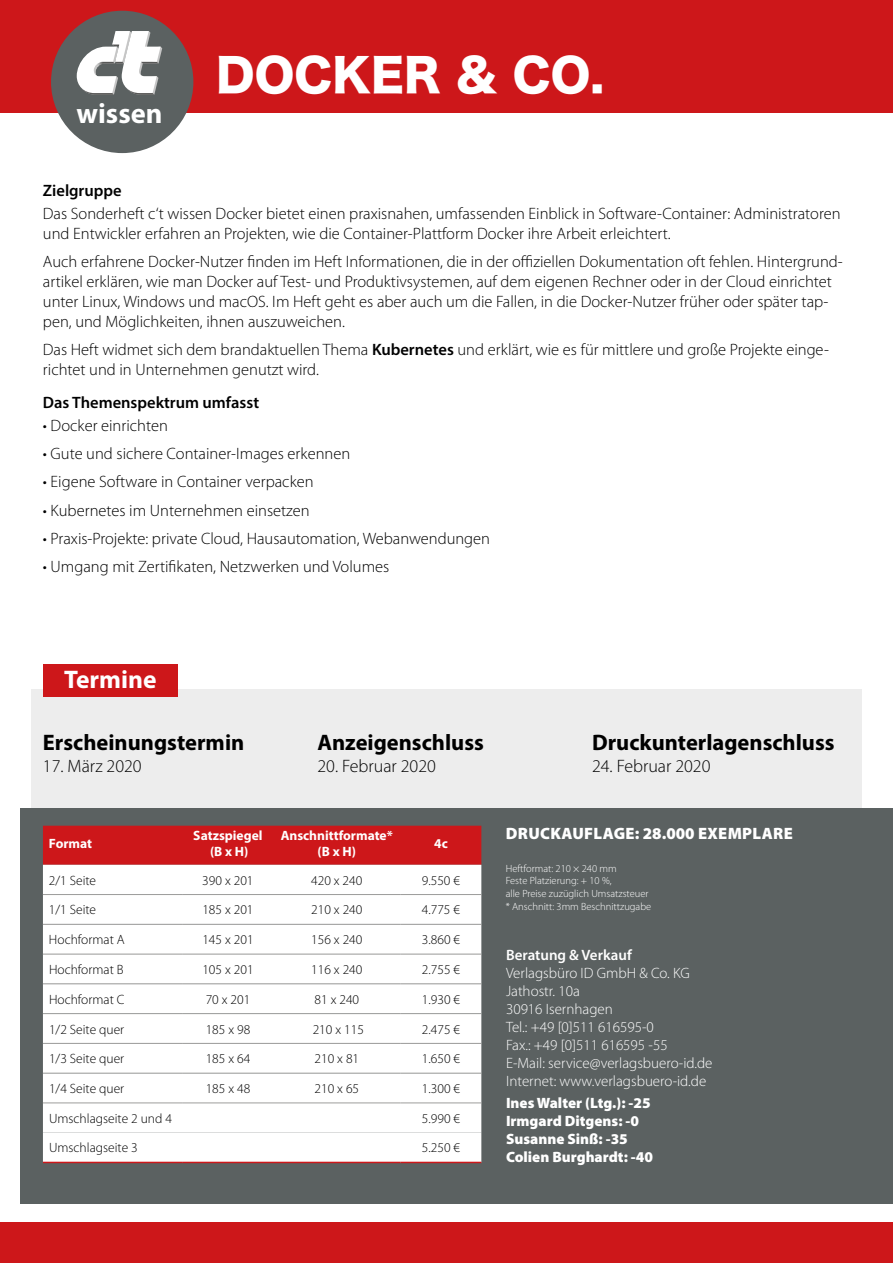
<style>
.page{position:relative;width:893px;height:1263px;background:#fff}
.page>*{position:absolute;margin:0;border:0;box-sizing:border-box;transform-origin:0 0}
.t1{font:45px "Hira Kaku Std W8";color:#fff}
.t2{font:700 28.5px "Myriad Pro";color:#fff}
.t3{font:700 25.5px "Myriad Pro";color:#fff}
.t4{font:700 22.5px "Myriad Pro";color:#000}
.t5{font:300 18px "Myriad Pro";color:#000}
.t6{font:300 16.5px/19.8px "Myriad Pro";color:#000}
.t7{font:600 16.5px "Myriad Pro";color:#000}
.t8{font:900 16.5px "Myriad Pro";letter-spacing:.02em;color:#fff}
.t9{font:300 15px/18px "Myriad Pro";color:#fff}
.t10{font:900 15px/18px "Myriad Pro";color:#fff}
.t11{font:600 15px "Myriad Pro";color:#fff}
.t12{font:300 13.5px "Myriad Pro";color:#000}
.t13{font:700 13.5px/16.2px "Myriad Pro";color:#fff;text-align:center}
.t14{font:300 10.5px/12.6px "Myriad Pro";color:#fff}
.s1{font-weight:600}
</style>
<div class="page">
<div style="left:31px;top:690px;width:831px;height:143px;background:#ededed"></div>
<div style="left:0;top:0;width:893px;height:113px;background:#cd171a"></div>
<div style="left:21px;top:808px;width:872px;height:395px;background:#5b6161"></div>
<div style="left:51px;top:11px;width:142px;height:142px;background:#5b6161;border-radius:50%"></div>
<svg style="left:77px;top:31px;width:85px;height:64px"></svg>
<div style="left:43px;top:664px;width:135px;height:33px;background:#cd171a"></div>
<div style="left:0;top:1222px;width:893px;height:41px;background:#cd171a"></div>
<div style="left:43px;top:826px;width:438px;height:39px;background:#cd171a"></div>
<div style="left:43px;top:865px;width:438px;height:297px;background:#fff"></div>
<div style="left:43px;top:895px;width:438px;height:238px;background:#fff"></div>
<hr style="left:43px;top:1162px;width:140px;height:1px;background:#cd171a">
<hr style="left:183px;top:1162px;width:90px;height:1px;background:#cd171a">
<hr style="left:273px;top:1162px;width:128px;height:1px;background:#cd171a">
<hr style="left:401px;top:1162px;width:80px;height:1px;background:#cd171a">
<hr style="left:43px;top:894px;width:140px;height:1px;background:#9d9d9c">
<hr style="left:183px;top:894px;width:90px;height:1px;background:#9d9d9c">
<hr style="left:273px;top:894px;width:128px;height:1px;background:#9d9d9c">
<hr style="left:401px;top:894px;width:80px;height:1px;background:#9d9d9c">
<hr style="left:43px;top:924px;width:140px;height:1px;background:#9d9d9c">
<hr style="left:183px;top:924px;width:90px;height:1px;background:#9d9d9c">
<hr style="left:273px;top:924px;width:128px;height:1px;background:#9d9d9c">
<hr style="left:401px;top:924px;width:80px;height:1px;background:#9d9d9c">
<hr style="left:43px;top:954px;width:140px;height:1px;background:#9d9d9c">
<hr style="left:183px;top:954px;width:90px;height:1px;background:#9d9d9c">
<hr style="left:273px;top:954px;width:128px;height:1px;background:#9d9d9c">
<hr style="left:401px;top:954px;width:80px;height:1px;background:#9d9d9c">
<hr style="left:43px;top:983px;width:140px;height:1px;background:#9d9d9c">
<hr style="left:183px;top:983px;width:90px;height:1px;background:#9d9d9c">
<hr style="left:273px;top:983px;width:128px;height:1px;background:#9d9d9c">
<hr style="left:401px;top:983px;width:80px;height:1px;background:#9d9d9c">
<hr style="left:43px;top:1013px;width:140px;height:1px;background:#9d9d9c">
<hr style="left:183px;top:1013px;width:90px;height:1px;background:#9d9d9c">
<hr style="left:273px;top:1013px;width:128px;height:1px;background:#9d9d9c">
<hr style="left:401px;top:1013px;width:80px;height:1px;background:#9d9d9c">
<hr style="left:43px;top:1043px;width:140px;height:1px;background:#9d9d9c">
<hr style="left:183px;top:1043px;width:90px;height:1px;background:#9d9d9c">
<hr style="left:273px;top:1043px;width:128px;height:1px;background:#9d9d9c">
<hr style="left:401px;top:1043px;width:80px;height:1px;background:#9d9d9c">
<hr style="left:43px;top:1073px;width:140px;height:1px;background:#9d9d9c">
<hr style="left:183px;top:1073px;width:90px;height:1px;background:#9d9d9c">
<hr style="left:273px;top:1073px;width:128px;height:1px;background:#9d9d9c">
<hr style="left:401px;top:1073px;width:80px;height:1px;background:#9d9d9c">
<hr style="left:43px;top:1102px;width:140px;height:1px;background:#9d9d9c">
<hr style="left:183px;top:1102px;width:90px;height:1px;background:#9d9d9c">
<hr style="left:273px;top:1102px;width:128px;height:1px;background:#9d9d9c">
<hr style="left:401px;top:1102px;width:80px;height:1px;background:#9d9d9c">
<h2 class="t2" style="left:77px;top:94px;width:87px">wissen</h2>
<h1 class="t1" style="left:216px;top:50px;width:389px">DOCKER &amp; CO.</h1>
<p class="t7" style="left:43px;top:180px;width:80px">Zielgruppe</p>
<p class="t6" style="left:43px;top:204px;width:799px">Das Sonderheft c‘t wissen Docker bietet einen praxisnahen, umfassenden Einblick in Software-Container: Administratoren und Entwickler erfahren an Projekten, wie die Container-Plattform Docker ihre Arbeit erleichtert.</p>
<p class="t6" style="left:43px;top:252px;width:801px">Auch erfahrene Docker-Nutzer finden im Heft Informationen, die in der offiziellen Dokumentation oft fehlen. Hintergrund&shy;artikel erklären, wie man Docker auf Test- und Produktivsystemen, auf dem eigenen Rechner oder in der Cloud einrichtet unter Linux, Windows und macOS. Im Heft geht es aber auch um die Fallen, in die Docker-Nutzer früher oder später tap&shy;pen, und Möglichkeiten, ihnen auszuweichen.</p>
<p class="t6" style="left:43px;top:340px;width:787px">Das Heft widmet sich dem brandaktuellen Thema <span class="s1">Kubernetes</span> und erklärt, wie es für mittlere und große Projekte einge&shy;richtet und in Unternehmen genutzt wird.</p>
<p class="t7" style="left:43px;top:392px;width:218px">Das Themenspektrum umfasst</p>
<p class="t6" style="left:43px;top:416px;width:127px">• Docker einrichten</p>
<p class="t6" style="left:43px;top:444px;width:309px">• Gute und sichere Container-Images erkennen</p>
<p class="t6" style="left:43px;top:472px;width:272px">• Eigene Software in Container verpacken</p>
<p class="t6" style="left:43px;top:501px;width:268px">• Kubernetes im Unternehmen einsetzen</p>
<p class="t6" style="left:43px;top:529px;width:449px">• Praxis-Projekte: private Cloud, Hausautomation, Webanwendungen</p>
<p class="t6" style="left:43px;top:557px;width:348px">• Umgang mit Zertifikaten, Netzwerken und Volumes</p>
<h3 class="t3" style="left:64px;top:662px;width:94px">Termine</h3>
<h3 class="t4" style="left:43px;top:728px;width:203px">Erscheinungstermin</h3>
<p class="t5" style="left:43px;top:756px;width:100px">17. März 2020</p>
<h3 class="t4" style="left:317px;top:728px;width:168px">Anzeigenschluss</h3>
<p class="t5" style="left:317px;top:756px;width:120px">20. Februar 2020</p>
<h3 class="t4" style="left:592px;top:728px;width:244px">Druckunterlagenschluss</h3>
<p class="t5" style="left:592px;top:756px;width:120px">24. Februar 2020</p>
<p class="t13" style="left:49px;top:835px;width:45px">Format</p>
<p class="t13" style="left:193px;top:827px;width:71px">Satzspiegel (B x H)</p>
<p class="t13" style="left:281px;top:827px;width:114px">Anschnittformate* (B x H)</p>
<p class="t13" style="left:434px;top:835px;width:15px">4c</p>
<p class="t12" style="left:49px;top:873px;width:49px">2/1 Seite</p>
<p class="t12" style="left:202px;top:873px;width:53px">390 x 201</p>
<p class="t12" style="left:311px;top:873px;width:53px">420 x 240</p>
<p class="t12" style="left:422px;top:873px;width:40px">9.550 €</p>
<p class="t12" style="left:49px;top:902px;width:49px">1/1 Seite</p>
<p class="t12" style="left:202px;top:902px;width:53px">185 x 201</p>
<p class="t12" style="left:311px;top:902px;width:53px">210 x 240</p>
<p class="t12" style="left:422px;top:902px;width:40px">4.775 €</p>
<p class="t12" style="left:49px;top:932px;width:77px">Hochformat A</p>
<p class="t12" style="left:202px;top:932px;width:53px">145 x 201</p>
<p class="t12" style="left:311px;top:932px;width:53px">156 x 240</p>
<p class="t12" style="left:422px;top:932px;width:40px">3.860 €</p>
<p class="t12" style="left:49px;top:962px;width:76px">Hochformat B</p>
<p class="t12" style="left:202px;top:962px;width:53px">105 x 201</p>
<p class="t12" style="left:311px;top:962px;width:53px">116 x 240</p>
<p class="t12" style="left:422px;top:962px;width:40px">2.755 €</p>
<p class="t12" style="left:49px;top:992px;width:77px">Hochformat C</p>
<p class="t12" style="left:206px;top:992px;width:46px">70 x 201</p>
<p class="t12" style="left:315px;top:992px;width:46px">81 x 240</p>
<p class="t12" style="left:422px;top:992px;width:40px">1.930 €</p>
<p class="t12" style="left:49px;top:1022px;width:77px">1/2 Seite quer</p>
<p class="t12" style="left:206px;top:1022px;width:46px">185 x 98</p>
<p class="t12" style="left:313px;top:1022px;width:53px">210 x 115</p>
<p class="t12" style="left:422px;top:1022px;width:40px">2.475 €</p>
<p class="t12" style="left:49px;top:1051px;width:77px">1/3 Seite quer</p>
<p class="t12" style="left:206px;top:1051px;width:46px">185 x 64</p>
<p class="t12" style="left:315px;top:1051px;width:46px">210 x 81</p>
<p class="t12" style="left:422px;top:1051px;width:40px">1.650 €</p>
<p class="t12" style="left:49px;top:1081px;width:77px">1/4 Seite quer</p>
<p class="t12" style="left:206px;top:1081px;width:46px">185 x 48</p>
<p class="t12" style="left:315px;top:1081px;width:46px">210 x 65</p>
<p class="t12" style="left:422px;top:1081px;width:40px">1.300 €</p>
<p class="t12" style="left:49px;top:1111px;width:124px">Umschlagseite 2 und 4</p>
<p class="t12" style="left:422px;top:1111px;width:40px">5.990 €</p>
<p class="t12" style="left:49px;top:1140px;width:90px">Umschlagseite 3</p>
<p class="t12" style="left:422px;top:1140px;width:40px">5.250 €</p>
<p class="t8" style="left:506px;top:824px;width:288px">DRUCKAUFLAGE: 28.000 EXEMPLARE</p>
<p class="t14" style="left:506px;top:862px;width:147px">Heftformat: 210 × 240 mm<br>Feste Platzierung: + 10 %,<br>alle Preise zuzüglich Umsatzsteuer * Anschnitt: 3mm Beschnittzugabe</p>
<p class="t11" style="left:506px;top:945px;width:127px">Beratung &amp; Verkauf</p>
<p class="t9" style="left:506px;top:964px;width:208px">Verlagsbüro ID GmbH &amp; Co. KG<br>Jathostr. 10a<br>30916 Isernhagen<br>Tel.: +49 [0]511 616595-0<br>Fax.: +49 [0]511 616595 -55<br>E-Mail: service@verlagsbuero-id.de<br>Internet: www.verlagsbuero-id.de</p>
<p class="t10" style="left:506px;top:1094px;width:148px">Ines Walter (Ltg.): -25<br>Irmgard Ditgens: -0<br>Susanne Sinß: -35<br>Colien Burghardt: -40</p>
</div>
